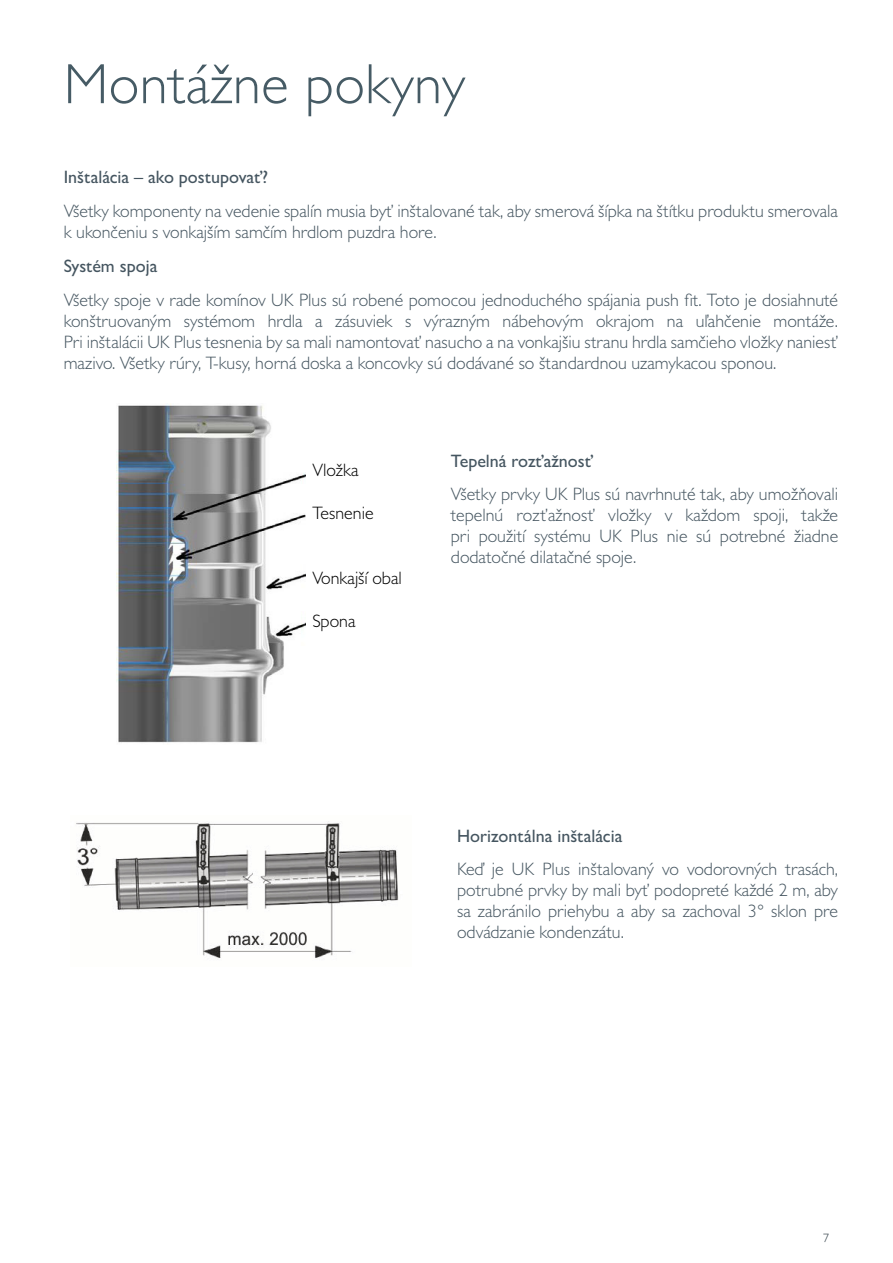
<style>
.page{position:relative;width:893px;height:1263px;background:#fff}
.page>*{position:absolute;margin:0;border:0;box-sizing:border-box;transform-origin:0 0}
.t1{font:300 57px "Gill Alt One";letter-spacing:.005em;color:#465b65}
.t2{font:300 18px/21px "Gill Sans MT Pro";color:#455560;text-align:justify}
.t3{font:500 18px "Gill Sans MT Pro";color:#455560}
.t4{font:300 18px "Gill Sans MT Pro";color:#000}
.t5{font:300 12px "Gill Alt One";color:#24333c}
</style>
<div class="page">
<img style="left:117px;top:404px;width:189px;height:339px">
<img style="left:76px;top:821px;width:323px;height:137px">
<h1 class="t1" style="left:64px;top:64px;width:403px">Montážne pokyny</h1>
<p class="t3" style="left:64px;top:171px;width:206px">Inštalácia – ako postupovať?</p>
<p class="t2" style="left:64px;top:203px;width:776px">Všetky komponenty na vedenie spalín musia byť inštalované tak, aby smerová šípka na štítku produktu smerovala k ukončeniu s vonkajším samčím hrdlom puzdra hore.</p>
<p class="t3" style="left:64px;top:260px;width:95px">Systém spoja</p>
<p class="t2" style="left:64px;top:292px;width:776px">Všetky spoje v rade komínov UK Plus sú robené pomocou jednoduchého spájania push fit. Toto je dosiahnuté konštruovaným systémom hrdla a zásuviek s výrazným nábehovým okrajom na uľahčenie montáže.<br>Pri inštalácii UK Plus tesnenia by sa mali namontovať nasucho a na vonkajšiu stranu hrdla samčieho vložky naniesť mazivo. Všetky rúry, T-kusy, horná doska a koncovky sú dodávané so štandardnou uzamykacou sponou.</p>
<p class="t4" style="left:312px;top:463px;width:48px">Vložka</p>
<p class="t4" style="left:312px;top:506px;width:63px">Tesnenie</p>
<p class="t4" style="left:312px;top:571px;width:91px">Vonkajší obal</p>
<p class="t4" style="left:312px;top:614px;width:45px">Spona</p>
<p class="t3" style="left:451px;top:454px;width:143px">Tepelná rozťažnosť</p>
<p class="t2" style="left:451px;top:486px;width:389px">Všetky prvky UK Plus sú navrhnuté tak, aby umožňovali tepelnú rozťažnosť vložky v každom spoji, takže pri použití systému UK Plus nie sú potrebné žiadne dodatočné dilatačné spoje.</p>
<p class="t3" style="left:457px;top:829px;width:167px">Horizontálna inštalácia</p>
<p class="t2" style="left:457px;top:861px;width:382px">Keď je UK Plus inštalovaný vo vodorovných trasách, potrubné prvky by mali byť podopreté každé 2 m, aby sa zabránilo priehybu a aby sa zachoval 3° sklon pre odvádzanie kondenzátu.</p>
<p class="t5" style="left:823px;top:1233px;width:7px">7</p>
</div>
